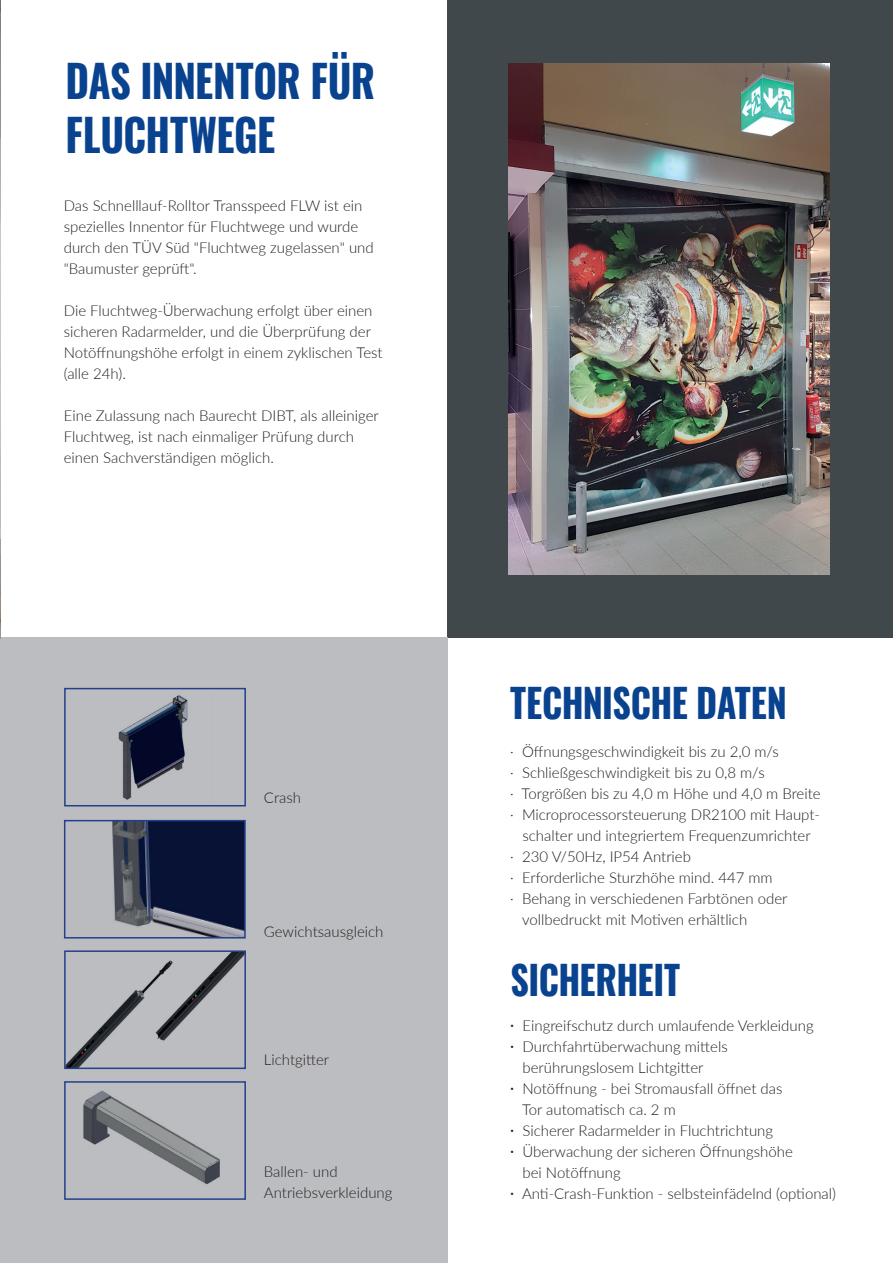
<style>
.page{position:relative;width:893px;height:1263px;background:#fff}
.page>*{position:absolute;margin:0;border:0;box-sizing:border-box;transform-origin:0 0}
.t1{font:700 44.55px/54px "Oswald";letter-spacing:-.015em;color:#09428e;scale:.91 1}
.t2{font:700 39.6px "Oswald";letter-spacing:-.015em;color:#09428e;scale:.91 1}
.t3{font:300 15px/21px "Lato";color:#231f20}
.s1{font-weight:400}
</style>
<div class="page">
<div style="left:447px;top:0;width:446px;height:638px;background:#41484c"></div>
<div style="left:0;top:638px;width:447px;height:625px;background:#bcbdc0"></div>
<img style="left:0;top:1px;width:1px;height:637px">
<img style="left:508px;top:64px;width:321px;height:510px">
<img style="left:67px;top:953px;width:176px;height:113px">
<div style="left:64px;top:950px;width:182px;height:119px;border:2px solid #253f8e"></div>
<img style="left:83px;top:1090px;width:137px;height:95px">
<div style="left:64px;top:1081px;width:182px;height:119px;border:2px solid #253f8e"></div>
<img style="left:118px;top:695px;width:70px;height:105px">
<div style="left:64px;top:688px;width:182px;height:118px;border:2px solid #253f8e"></div>
<img style="left:112px;top:823px;width:131px;height:112px">
<div style="left:64px;top:820px;width:182px;height:118px;border:2px solid #253f8e"></div>
<h1 class="t1" style="left:66px;top:50px;width:342px">DAS INNENTOR FÜR<br>FLUCHTWEGE</h1>
<p class="t3" style="left:64px;top:195px;width:311px">Das Schnelllauf-Rolltor Transspeed FLW ist ein spezielles Innentor für Fluchtwege und wurde durch den TÜV Süd "Fluchtweg zugelassen" und "Baumuster geprüft".</p>
<p class="t3" style="left:64px;top:300px;width:320px">Die Fluchtweg-Überwachung erfolgt über einen sicheren Radarmelder, und die Überprüfung der Notöffnungshöhe erfolgt in einem zyklischen Test (alle 24h).</p>
<p class="t3" style="left:64px;top:405px;width:317px">Eine Zulassung nach Baurecht DIBT, als alleiniger<br>Fluchtweg, ist nach einmaliger Prüfung durch einen Sachverständigen möglich.</p>
<p class="t3" style="left:264px;top:786px;width:39px">Crash</p>
<p class="t3" style="left:264px;top:920px;width:121px">Gewichtsausgleich</p>
<p class="t3" style="left:264px;top:1049px;width:67px">Lichtgitter</p>
<p class="t3" style="left:264px;top:1160px;width:130px">Ballen- und<br>Antriebsverkleidung</p>
<h2 class="t2" style="left:510px;top:668px;width:306px">TECHNISCHE DATEN</h2>
<p class="t3" style="left:510px;top:741px;width:270px">· Öffnungsgeschwindigkeit bis zu 2,0 m/s</p>
<p class="t3" style="left:510px;top:762px;width:256px">· Schließgeschwindigkeit bis zu 0,8 m/s</p>
<p class="t3" style="left:510px;top:783px;width:312px">· Torgrößen bis zu 4,0 m Höhe und 4,0 m Breite</p>
<p class="t3" style="left:510px;top:804px;width:311px">· Microprocessorsteuerung DR2100 mit Haupt-</p>
<p class="t3" style="left:522px;top:825px;width:290px">schalter und integriertem Frequenzumrichter</p>
<p class="t3" style="left:510px;top:846px;width:182px">· 230 V/50Hz, IP54 Antrieb</p>
<p class="t3" style="left:510px;top:867px;width:264px">· Erforderliche Sturzhöhe mind. 447 mm</p>
<p class="t3" style="left:510px;top:888px;width:279px">· Behang in verschiedenen Farbtönen oder</p>
<p class="t3" style="left:522px;top:909px;width:227px">vollbedruckt mit Motiven erhältlich</p>
<h2 class="t2" style="left:510px;top:944px;width:188px">SICHERHEIT</h2>
<p class="t3" style="left:510px;top:1014px;width:305px"><span class="s1">·</span> Eingreifschutz durch umlaufende Verkleidung</p>
<p class="t3" style="left:510px;top:1035px;width:219px"><span class="s1">·</span> Durchfahrtüberwachung mittels</p>
<p class="t3" style="left:522px;top:1056px;width:183px">berührungslosem Lichtgitter</p>
<p class="t3" style="left:510px;top:1077px;width:274px"><span class="s1">·</span> Notöffnung - bei Stromausfall öffnet das</p>
<p class="t3" style="left:522px;top:1098px;width:155px">Tor automatisch ca. 2 m</p>
<p class="t3" style="left:510px;top:1119px;width:264px"><span class="s1">·</span> Sicherer Radarmelder in Fluchtrichtung</p>
<p class="t3" style="left:510px;top:1140px;width:284px"><span class="s1">·</span> Überwachung der sicheren Öffnungshöhe</p>
<p class="t3" style="left:522px;top:1161px;width:100px">bei Notöffnung</p>
<p class="t3" style="left:510px;top:1182px;width:327px"><span class="s1">·</span> Anti-Crash-Funktion - selbsteinfädelnd (optional)</p>
</div>
